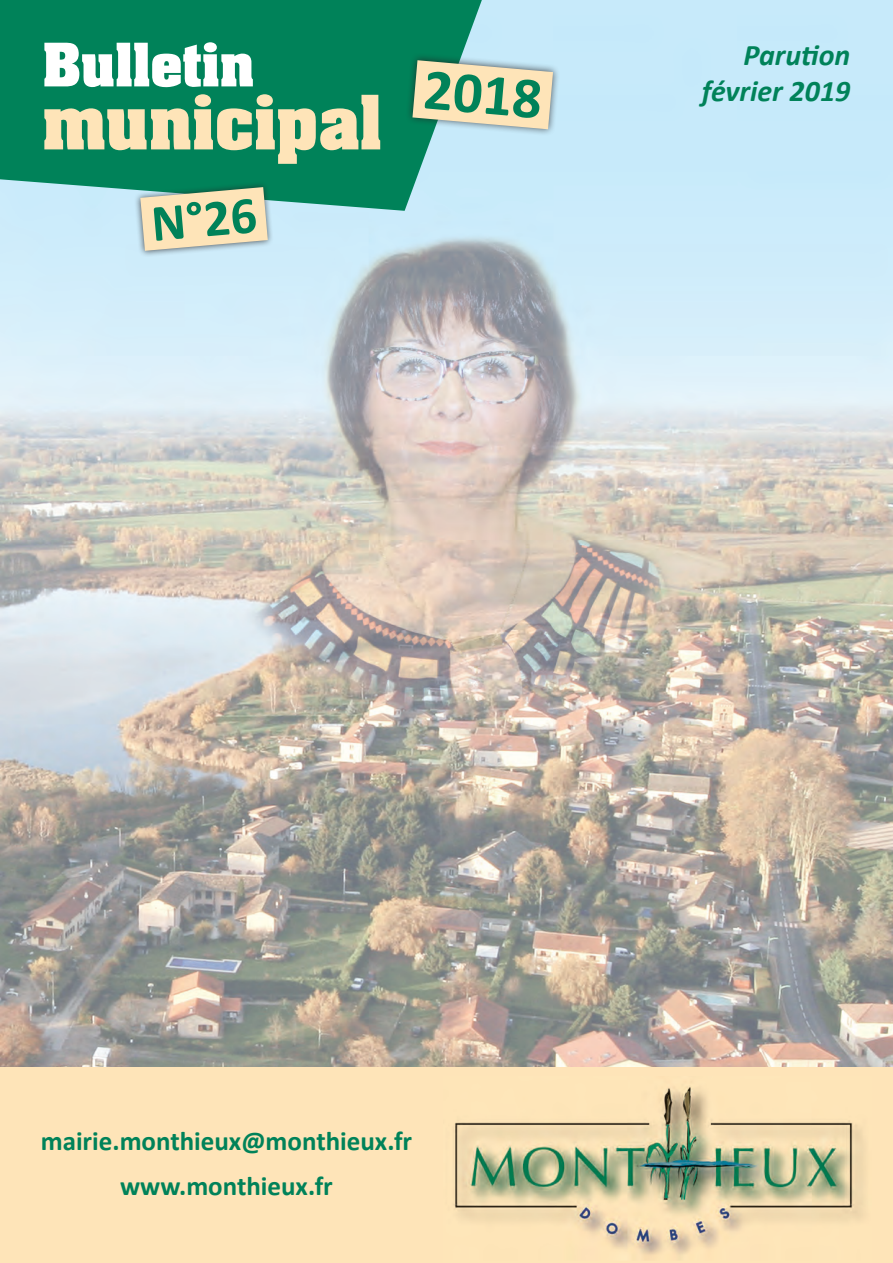
<style>
.page{position:relative;width:893px;height:1263px;background:#fff}
.page>*{position:absolute;margin:0;border:0;box-sizing:border-box;transform-origin:0 0}
.t1{font:700 63.75px "Aachen";letter-spacing:.005em;color:#fee4b8}
.t2{font:700 58.5px "Calibri";color:#008259}
.t3{font:700 52.5px "Calibri";color:#008259}
.t4{font:700 51px "Aachen";letter-spacing:.005em;color:#fff}
.t5{font:italic 700 30px/36px "Calibri";color:#008259;text-align:right}
.t6{font:700 27px/45px "Calibri";color:#008259;text-align:center}
</style>
<div class="page">
<img style="left:0;top:0;width:893px;height:1067px">
<div style="left:0;top:1067px;width:893px;height:196px;background:#fee4b8"></div>
<svg style="left:0;top:0;width:482px;height:211px;background:#148c69"></svg>
<div style="left:405px;top:53px;width:155px;height:84px;background:#231f20;opacity:.75"></div>
<svg style="left:412px;top:60px;width:141px;height:69px;background:#e4d9b6"></svg>
<div style="left:134px;top:181px;width:140px;height:76px;background:#231f20;opacity:.75"></div>
<svg style="left:140px;top:187px;width:128px;height:64px;background:#e2d8b4"></svg>
<img style="left:453px;top:1087px;width:411px;height:168px">
<p class="t4" style="left:43px;top:28px;width:213px">Bulletin</p>
<p class="t1" style="left:43px;top:76px;width:341px">municipal</p>
<p class="t3" style="left:149px;top:191px;width:107px;rotate:-5deg">N°26</p>
<p class="t2" style="left:427px;top:53px;width:120px;rotate:5deg">2018</p>
<p class="t5" style="left:702px;top:36px;width:150px">Parution février 2019</p>
<p class="t6" style="left:41px;top:1117px;width:373px">mairie.monthieux@monthieux.fr www.monthieux.fr</p>
</div>
